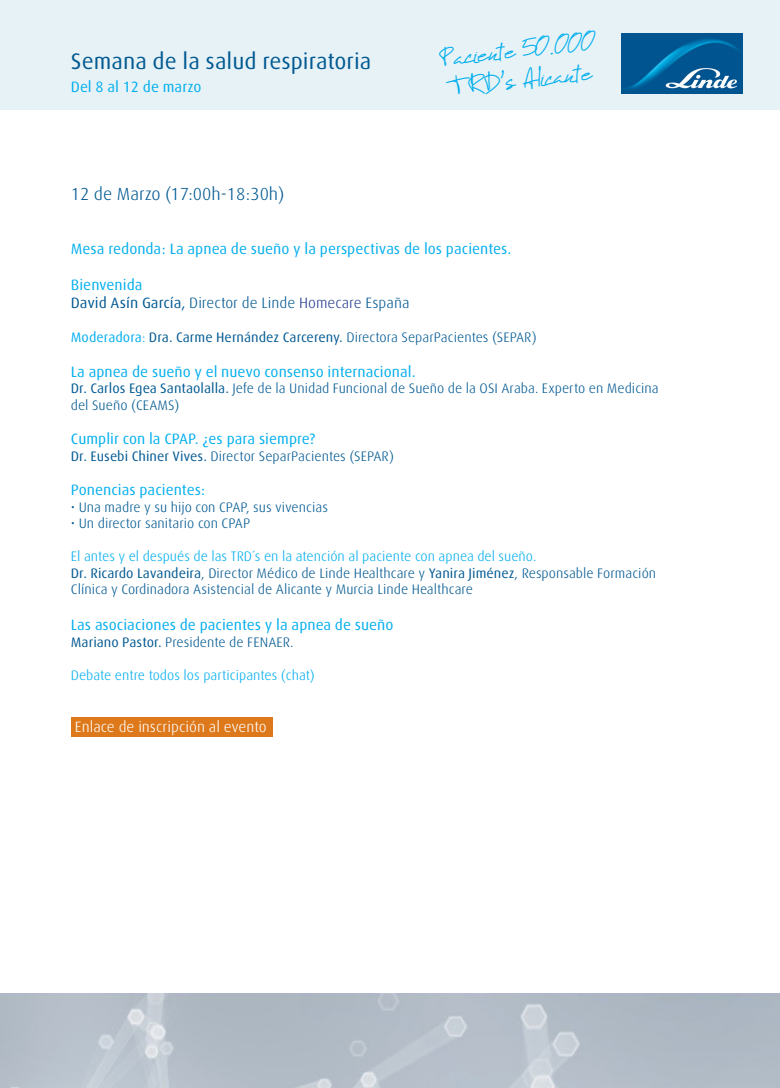
<style>
.page{position:relative;width:780px;height:1088px;background:#fff}
.page>*{position:absolute;margin:0;border:0;box-sizing:border-box;transform-origin:0 0}
.t1{font:25px "PW Manuelfree";color:#00aeef}
.t2{font:22.5px "Linde Dax Global";color:#005992}
.t3{font:300 17.5px "Linde Dax Global";color:#005992}
.t4{font:15px "Linde Dax Global";color:#00aeef}
.t5{font:300 15px "Linde Dax Global";color:#005992}
.t6{font:300 15px "Linde Dax Global";color:#fff}
.t7{font:300 13.75px/16.5px "Linde Dax Global";color:#005992}
.t8{font:300 13.75px "Linde Dax Global";color:#00aeef}
.s1{font-weight:400}
.s2{color:#253f8e}
.s3{font-weight:400;color:#00aeef}
.s4{color:#00aeef}
</style>
<div class="page">
<img style="left:0;top:993px;width:780px;height:95px">
<div style="left:0;top:0;width:780px;height:110px;background:#e7f2f6"></div>
<img style="left:621px;top:34px;width:121px;height:60px">
<div style="left:71px;top:718px;width:201px;height:19px;background:#de791b"></div>
<p class="t2" style="left:71px;top:48px;width:302px">Semana de la salud respiratoria</p>
<p class="t4" style="left:71px;top:78px;width:132px">Del 8 al 12 de marzo</p>
<p class="t1" style="left:441px;top:42px;width:154px;rotate:-6deg">Paciente 50. 000</p>
<p class="t1" style="left:451px;top:71px;width:141px;rotate:-6deg">TRD’s Alicante</p>
<p class="t3" style="left:71px;top:183px;width:215px">12 de Marzo (17:00h-18:30h)</p>
<p class="t4" style="left:71px;top:240px;width:442px">Mesa redonda: La apnea de sueño y la perspectivas de los pacientes.</p>
<p class="t4" style="left:71px;top:276px;width:73px">Bienvenida</p>
<p class="t5" style="left:71px;top:294px;width:340px"><span class="s1">David Asín García,</span> Director de Linde <span class="s2">Homecare</span> España</p>
<p class="t7" style="left:71px;top:329px;width:467px"><span class="s3">Moderadora</span><span class="s4">:</span> <span class="s1">Dra. Carme Hernández Carcereny.</span> Directora SeparPacientes (SEPAR)</p>
<p class="t4" style="left:71px;top:363px;width:346px">La apnea de sueño y el nuevo consenso internacional.</p>
<p class="t7" style="left:71px;top:380px;width:589px"><span class="s1">Dr. Carlos Egea Santaolalla.</span> Jefe de la Unidad Funcional de Sueño de la OSI Araba. Experto en Medicina</p>
<p class="t7" style="left:71px;top:397px;width:110px">del Sueño (CEAMS)</p>
<p class="t4" style="left:71px;top:430px;width:246px">Cumplir con la CPAP. ¿es para siempre?</p>
<p class="t7" style="left:71px;top:448px;width:324px"><span class="s1">Dr. Eusebi Chiner Vives.</span> Director SeparPacientes (SEPAR)</p>
<p class="t4" style="left:71px;top:481px;width:136px">Ponencias pacientes:</p>
<p class="t7" style="left:71px;top:499px;width:258px">• Una madre y su hijo con CPAP, sus vivencias</p>
<p class="t7" style="left:71px;top:515px;width:181px">• Un director sanitario con CPAP</p>
<p class="t8" style="left:71px;top:548px;width:467px">El antes y el después de las TRD´s en la atención al paciente con apnea del sueño.</p>
<p class="t7" style="left:71px;top:565px;width:586px"><span class="s1">Dr. Ricardo Lavandeira</span>, Director Médico de Linde Healthcare y <span class="s1">Yanira Jiménez</span>, Responsable Formación<br>Clínica y Cordinadora Asistencial de Alicante y Murcia Linde Healthcare</p>
<p class="t4" style="left:71px;top:616px;width:324px">Las asociaciones de pacientes y la apnea de sueño</p>
<p class="t7" style="left:71px;top:634px;width:224px"><span class="s1">Mariano Pastor.</span> Presidente de FENAER.</p>
<p class="t8" style="left:71px;top:667px;width:245px">Debate entre todos los participantes (chat)</p>
<p class="t6" style="left:75px;top:718px;width:193px">Enlace de inscripción al evento</p>
</div>
